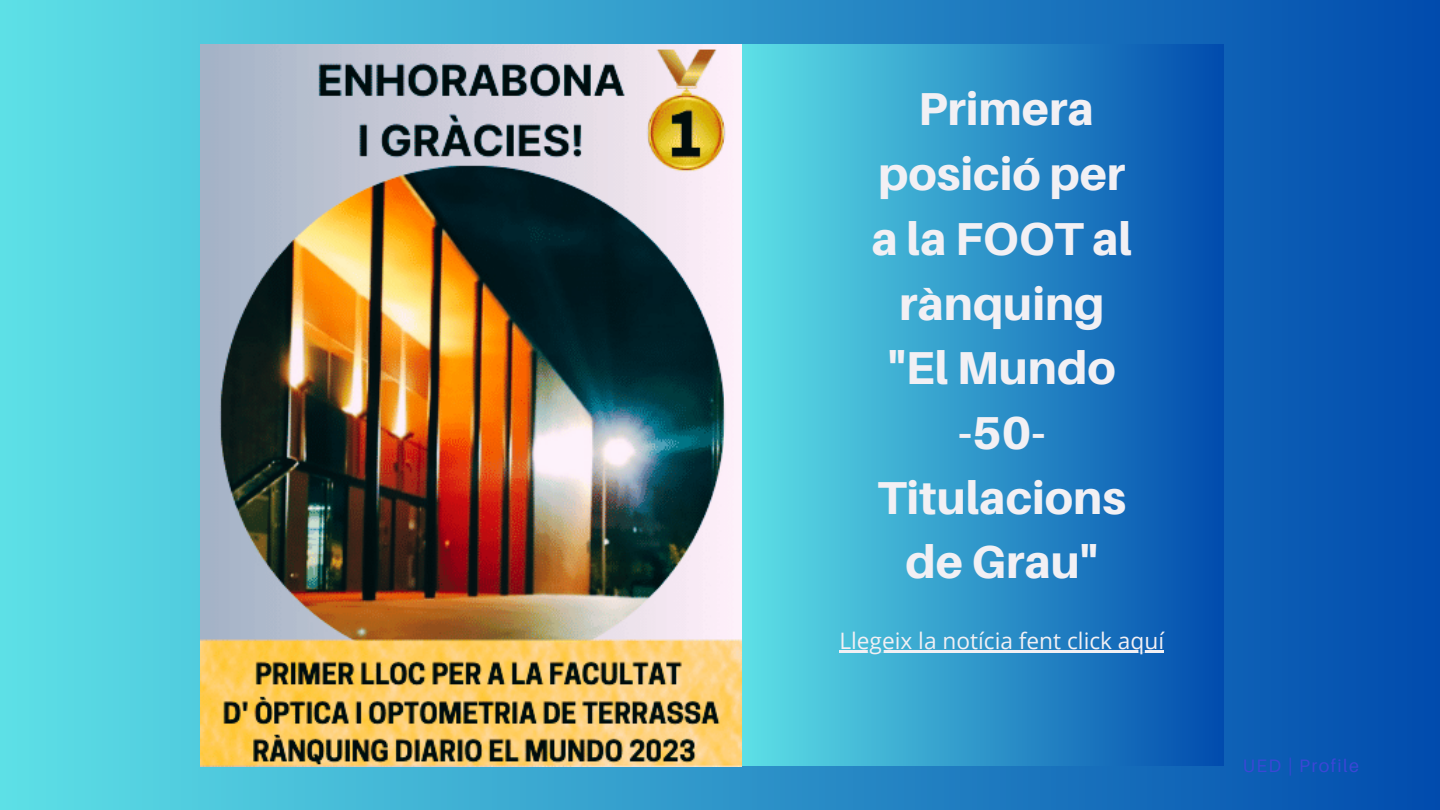
<style>
.page{position:relative;width:1440px;height:810px;background:#fff}
.page>*{position:absolute;margin:0;border:0;box-sizing:border-box;transform-origin:0 0}
.t1{font:800 46.2px/64.7px "Aileron";color:#f2f0f4;text-align:center}
.t2{font:22.7px "Open Sans";color:#f2f0f4}
.t3{font:18px "Aileron";letter-spacing:.08em;color:#3c47d6}
</style>
<div class="page">
<div style="left:0;top:0;width:1440px;height:810px;background:linear-gradient(to right,#60e1e5,#014bad)"></div>
<div style="left:742px;top:44px;width:481px;height:722px;background:linear-gradient(to right,#5de0e6,#014bad)"></div>
<img style="left:200px;top:44px;width:542px;height:722px">
<hr style="left:839px;top:650px;width:325px;height:2px;background:#f2f0f4">
<p class="t1" style="left:872px;top:76px;width:262px">Primera posició per a la FOOT al rànquing "El Mundo -50-<br>Titulacions de Grau"</p>
<p class="t2" style="left:839px;top:624px;width:326px">Llegeix la notícia fent click aquí</p>
<p class="t3" style="left:1243px;top:755px;width:118px">UED | Profile</p>
</div>
